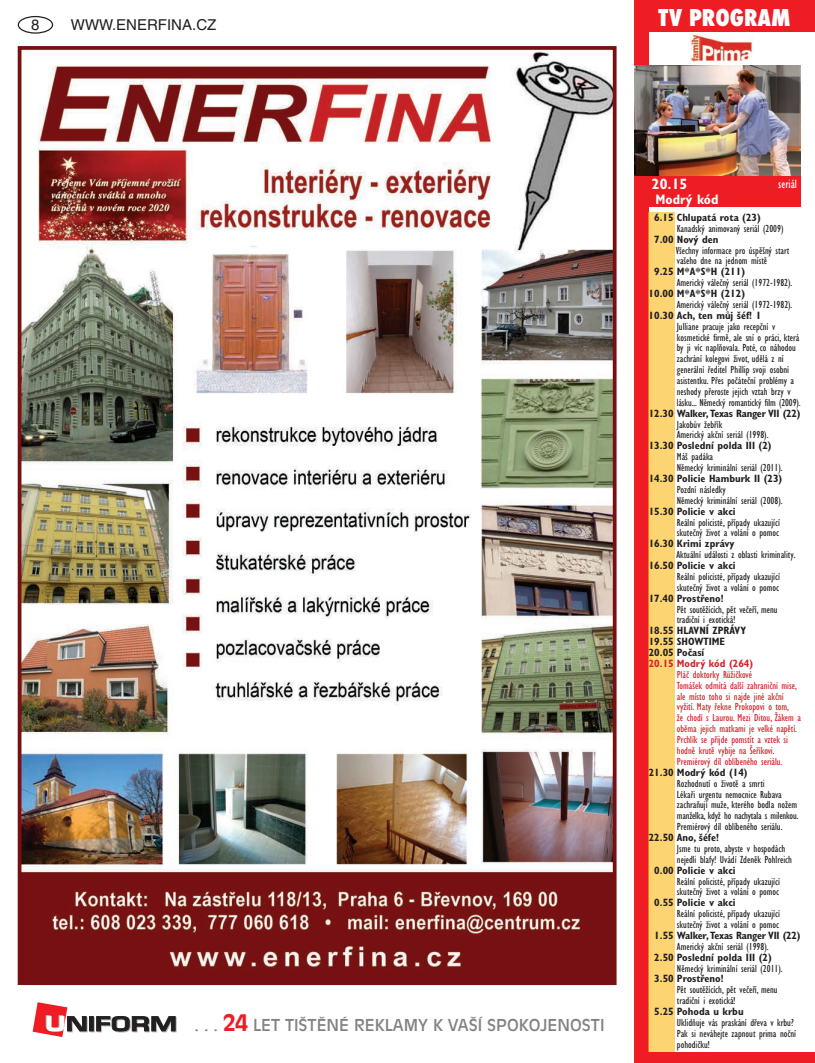
<style>
.page{position:relative;width:815px;height:1063px;background:#fff}
.page>*{position:absolute;margin:0;border:0;box-sizing:border-box;transform-origin:0 0}
.t1{font:800 condensed 22.5px "Futura";color:#fff}
.t2{font:16.25px "Antique Olive CE";color:#808285}
.t3{font:15px "Helvetica CE";color:#231f20}
.t4{font:700 condensed 15px "Gill Sans CE";color:#fff}
.t5{font:700 condensed 13.75px "Gill Sans CE";color:#fff}
.t6{font:condensed 12.5px "Gill Sans CE";color:#fff}
.t7{font:condensed 10.62px/10.9px "Gill Sans CE";color:#231f20}
.t8{font:700 condensed 10.62px/10.9px "Gill Sans CE";color:#231f20}
.t9{font:condensed 10.62px/10.9px "Gill Sans CE";color:#d1232a}
.t10{font:700 condensed 10.62px "Gill Sans CE";letter-spacing:-.02em;color:#231f20}
.t11{font:700 condensed 10.62px "Gill Sans CE";color:#d1232a}
.s1{font-weight:700;font-size:22.5px;color:#ee1d23}
</style>
<div class="page">
<div style="left:18px;top:16px;width:35px;height:18px;border:1px solid #231f20;border-radius:50%"></div>
<svg style="left:90px;top:1017px;width:5px;height:15px"></svg>
<svg style="left:89px;top:1016px;width:5px;height:15px"></svg>
<svg style="left:96px;top:1016px;width:81px;height:16px"></svg>
<svg style="left:33px;top:1002px;width:55px;height:35px"></svg>
<img style="left:23px;top:51px;width:589px;height:929px">
<div style="left:18px;top:46px;width:599px;height:939px;border:4px solid #771012"></div>
<div style="left:634px;top:0;width:181px;height:32px;background:#ee1d23"></div>
<div style="left:634px;top:175px;width:167px;height:32px;background:#ee1d23"></div>
<img style="left:691px;top:33px;width:62px;height:29px">
<div style="left:634px;top:0;width:14px;height:1063px;background:#ee1d23"></div>
<div style="left:634px;top:1052px;width:181px;height:11px;background:#ee1d23"></div>
<div style="left:648px;top:213px;width:27px;height:839px;background:#fdd472"></div>
<img style="left:634px;top:66px;width:167px;height:109px">
<h3 class="t3" style="left:31px;top:16px;width:10px">8</h3>
<h3 class="t3" style="left:71px;top:16px;width:147px">WWW.ENERFINA.CZ</h3>
<h1 class="t1" style="left:659px;top:2px;width:133px">TV PROGRAM</h1>
<h2 class="t2" style="left:195px;top:1016px;width:411px">. . . <span class="s1">24</span> LET TIŠTĚNÉ REKLAMY K VAŠÍ SPOKOJENOSTI</h2>
<h3 class="t4" style="left:652px;top:175px;width:37px">20.15</h3>
<p class="t5" style="left:656px;top:191px;width:64px">Modrý kód</p>
<p class="t6" style="left:778px;top:176px;width:20px">seriál</p>
<p class="t8" style="left:654px;top:212px;width:108px">6.15 Chlupatá rota (23)</p>
<p class="t7" style="left:677px;top:223px;width:108px">Kanadský animovaný seriál (2009)</p>
<p class="t8" style="left:654px;top:234px;width:66px">7.00 Nový den</p>
<p class="t7" style="left:676px;top:245px;width:115px">Všechny informace pro úspěšný start vašeho dne na jednom místě</p>
<p class="t8" style="left:654px;top:266px;width:92px">9.25 M*A*S*H (211)</p>
<p class="t7" style="left:677px;top:277px;width:117px">Americký válečný seriál (1972-1982).</p>
<p class="t8" style="left:649px;top:288px;width:98px">10.00 M*A*S*H (212)</p>
<p class="t7" style="left:677px;top:299px;width:117px">Americký válečný seriál (1972-1982).</p>
<p class="t8" style="left:649px;top:310px;width:114px">10.30 Ach, ten můj šéf! 1</p>
<p class="t7" style="left:677px;top:321px;width:125px">Julliane pracuje jako recepční v kosmetické firmě, ale sní o práci, která by ji víc naplňovala. Poté, co náhodou zachrání kolegovi život, udělá z ní generální ředitel Phillip svoji osobní asistentku. Přes počáteční problémy a neshody přeroste jejich vztah brzy v lásku... Německý romantický film (2009).</p>
<p class="t10" style="left:649px;top:407px;width:153px">12.30 Walker, Texas Ranger VII (22)</p>
<p class="t7" style="left:677px;top:419px;width:93px">Jakobův žebřík<br>Americký akční seriál (1998).</p>
<p class="t8" style="left:649px;top:440px;width:125px">13.30 Poslední polda III (2)</p>
<p class="t7" style="left:677px;top:451px;width:107px">Máš padáka<br>Německý kriminální seriál (2011).</p>
<p class="t8" style="left:649px;top:473px;width:135px">14.30 Policie Hamburk II (23)</p>
<p class="t7" style="left:677px;top:484px;width:107px">Pozdní následky<br>Německý kriminální seriál (2008).</p>
<p class="t8" style="left:649px;top:506px;width:88px">15.30 Policie v akci</p>
<p class="t7" style="left:677px;top:517px;width:105px">Reální policisté, případy ukazující skutečný život a volání o pomoc</p>
<p class="t8" style="left:649px;top:538px;width:87px">16.30 Krimi zprávy</p>
<p class="t7" style="left:676px;top:549px;width:121px">Aktuální události z oblasti kriminality.</p>
<p class="t8" style="left:649px;top:560px;width:88px">16.50 Policie v akci</p>
<p class="t7" style="left:677px;top:571px;width:105px">Reální policisté, případy ukazující skutečný život a volání o pomoc</p>
<p class="t8" style="left:649px;top:593px;width:76px">17.40 Prostřeno!</p>
<p class="t7" style="left:677px;top:604px;width:102px">Pět soutěžících, pět večeří, menu tradiční i exotická!</p>
<p class="t8" style="left:649px;top:625px;width:99px">18.55 HLAVNÍ ZPRÁVY<br>19.55 SHOWTIME<br>20.05 Počasí</p>
<p class="t11" style="left:649px;top:657px;width:106px">20.15 Modrý kód (264)</p>
<p class="t9" style="left:677px;top:669px;width:126px">Pláč doktorky Růžičkové<br>Tomášek odmítá další zahraniční mise, ale místo toho si najde jiné akční vyžití. Maty řekne Prokopovi o tom,<br>že chodí s Laurou. Mezi Ditou, Žákem a oběma jejich matkami je velké napětí.<br>Prchlík se přijde pomstít a vztek si hodně krutě vybije na Šeříkovi.<br>Premiérový díl oblíbeného seriálu.</p>
<p class="t8" style="left:649px;top:767px;width:100px">21.30 Modrý kód (14)</p>
<p class="t7" style="left:677px;top:778px;width:123px">Rozhodnutí o životě a smrti<br>Lékaři urgentu nemocnice Rubava zachraňují muže, kterého bodla nožem manželka, když ho nachytala s milenkou.<br>Premiérový díl oblíbeného seriálu.</p>
<p class="t8" style="left:649px;top:832px;width:72px">22.50 Ano, šéfe!</p>
<p class="t7" style="left:677px;top:843px;width:117px">Jsme tu proto, abyste v hospodách nejedli blafy! Uvádí Zdeněk Pohlreich</p>
<p class="t8" style="left:654px;top:865px;width:83px">0.00 Policie v akci</p>
<p class="t7" style="left:677px;top:876px;width:105px">Reální policisté, případy ukazující skutečný život a volání o pomoc</p>
<p class="t8" style="left:654px;top:897px;width:83px">0.55 Policie v akci</p>
<p class="t7" style="left:677px;top:908px;width:105px">Reální policisté, případy ukazující skutečný život a volání o pomoc</p>
<p class="t10" style="left:654px;top:929px;width:148px">1.55 Walker, Texas Ranger VII (22)</p>
<p class="t7" style="left:677px;top:941px;width:93px">Americký akční seriál (1998).</p>
<p class="t8" style="left:654px;top:952px;width:119px">2.50 Poslední polda III (2)</p>
<p class="t7" style="left:677px;top:963px;width:107px">Německý kriminální seriál (2011).</p>
<p class="t8" style="left:654px;top:973px;width:71px">3.50 Prostřeno!</p>
<p class="t7" style="left:677px;top:984px;width:102px">Pět soutěžících, pět večeří, menu tradiční i exotická!</p>
<p class="t8" style="left:654px;top:1006px;width:91px">5.25 Pohoda u krbu</p>
<p class="t7" style="left:677px;top:1017px;width:121px">Uklidňuje vás praskání dřeva v krbu?<br>Pak si neváhejte zapnout prima noční pohodičku!</p>
</div>
